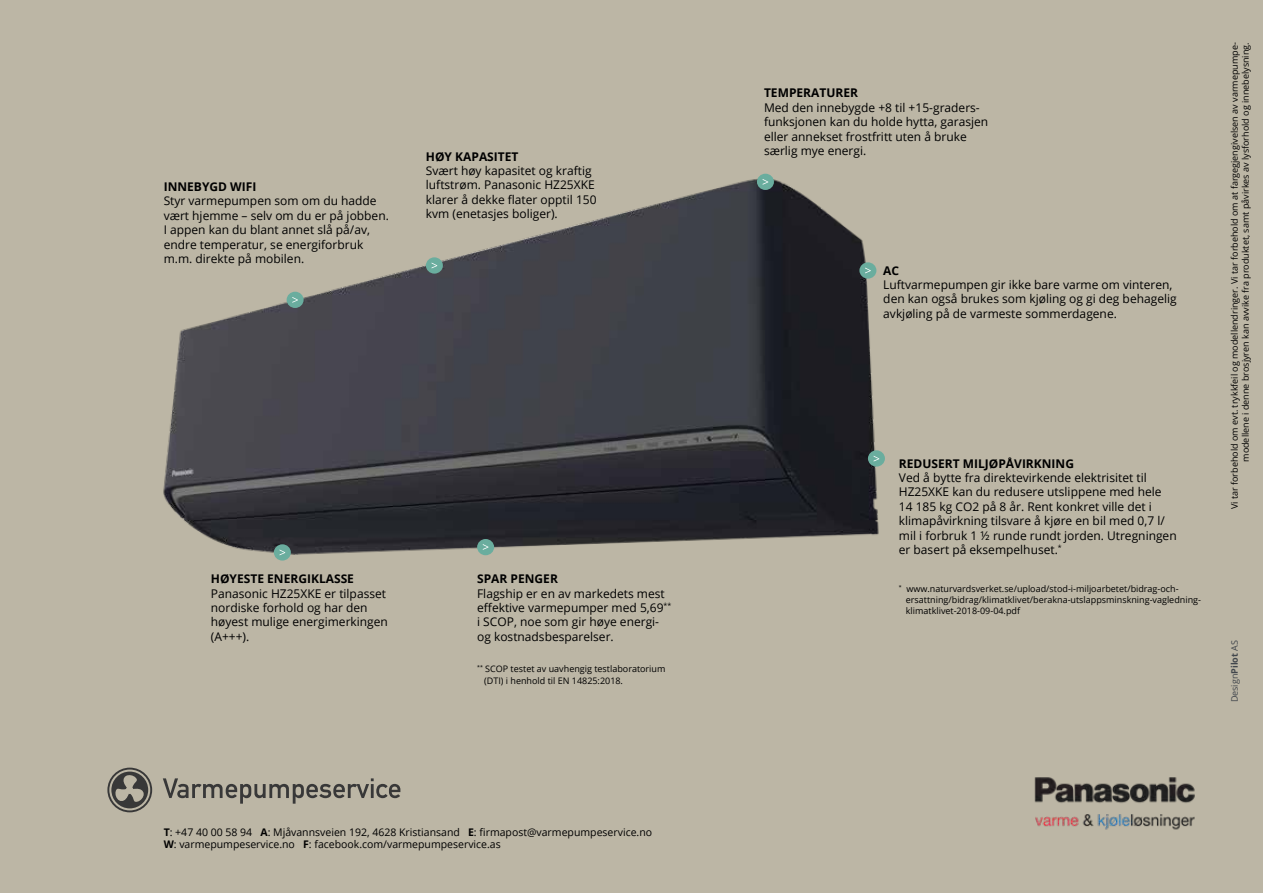
<style>
.page{position:relative;width:1263px;height:893px;background:#bcb6a5}
.page>*{position:absolute;margin:0;border:0;box-sizing:border-box;transform-origin:0 0}
.t1{font:12px/14.4px "Open Sans";color:#000}
.t2{font:700 12px "Open Sans";color:#000}
.t3{font:10.5px/12.6px "Open Sans";color:#000}
.t4{font:9px/10.8px "Open Sans";color:#000}
.t5{font:9px "Open Sans";color:#41464c}
.s1{font-weight:700}
</style>
<div class="page">
<img style="left:163px;top:175px;width:719px;height:383px">
<svg style="left:107px;top:768px;width:45px;height:44px"></svg>
<svg style="left:163px;top:778px;width:237px;height:26px"></svg>
<img style="left:1034px;top:777px;width:161px;height:53px">
<div style="left:287px;top:292px;width:17px;height:16px;background:#6aad9e;border-radius:50%"></div>
<svg style="left:292px;top:297px;width:6px;height:6px"></svg>
<div style="left:426px;top:257px;width:17px;height:17px;background:#6aad9e;border-radius:50%"></div>
<svg style="left:432px;top:263px;width:5px;height:5px"></svg>
<div style="left:757px;top:174px;width:17px;height:16px;background:#6aad9e;border-radius:50%"></div>
<svg style="left:763px;top:179px;width:5px;height:6px"></svg>
<div style="left:859px;top:262px;width:17px;height:17px;background:#6aad9e;border-radius:50%"></div>
<svg style="left:865px;top:268px;width:6px;height:5px"></svg>
<div style="left:868px;top:450px;width:17px;height:17px;background:#6aad9e;border-radius:50%"></div>
<svg style="left:874px;top:456px;width:5px;height:6px"></svg>
<div style="left:477px;top:539px;width:17px;height:16px;background:#6aad9e;border-radius:50%"></div>
<svg style="left:483px;top:544px;width:5px;height:6px"></svg>
<div style="left:274px;top:544px;width:17px;height:17px;background:#6aad9e;border-radius:50%"></div>
<svg style="left:280px;top:550px;width:5px;height:5px"></svg>
<p class="t2" style="left:164px;top:178px;width:94px">INNEBYGD WIFI</p>
<p class="t1" style="left:164px;top:194px;width:227px">Styr varmepumpen som om du hadde vært hjemme – selv om du er på jobben.<br>I appen kan du blant annet slå på/av, endre temperatur, se energiforbruk m.m. direkte på mobilen.</p>
<p class="t2" style="left:426px;top:148px;width:94px">HØY KAPASITET</p>
<p class="t1" style="left:426px;top:163px;width:172px">Svært høy kapasitet og kraftig luftstrøm. Panasonic HZ25XKE klarer å dekke flater opptil 150 kvm (enetasjes boliger).</p>
<p class="t2" style="left:764px;top:84px;width:96px">TEMPERATURER</p>
<p class="t1" style="left:764px;top:100px;width:226px">Med den innebygde +8 til +15-graders&shy;funksjonen kan du holde hytta, garasjen eller annekset frostfritt uten å bruke særlig mye energi.</p>
<p class="t2" style="left:883px;top:262px;width:17px">AC</p>
<p class="t1" style="left:883px;top:277px;width:295px">Luftvarmepumpen gir ikke bare varme om vinteren, den kan også brukes som kjøling og gi deg behagelig avkjøling på de varmeste sommerdagene.</p>
<p class="t2" style="left:899px;top:455px;width:177px">REDUSERT MILJØPÅVIRKNING</p>
<p class="t1" style="left:899px;top:470px;width:279px">Ved å bytte fra direktevirkende elektrisitet til HZ25XKE kan du redusere utslippene med hele 14 185 kg CO2 på 8 år. Rent konkret ville det i klimapåvirkning tilsvare å kjøre en bil med 0,7 l/ mil i forbruk 1 ½ runde rundt jorden. Utregningen er basert på eksempelhuset.<sup>*</sup></p>
<p class="t2" style="left:211px;top:570px;width:145px">HØYESTE ENERGIKLASSE</p>
<p class="t1" style="left:211px;top:586px;width:179px">Panasonic HZ25XKE er tilpasset nordiske forhold og har den høyest mulige energimerkingen (A+++).</p>
<p class="t4" style="left:906px;top:583px;width:297px;text-indent:-7px"><sup>*</sup> www.naturvardsverket.se/upload/stod-i-miljoarbetet/bidrag-och&shy;ersattning/bidrag/klimatklivet/berakna-utslappsminskning-vagledning&shy;klimatklivet-2018-09-04.pdf</p>
<p class="t2" style="left:477px;top:570px;width:82px">SPAR PENGER</p>
<p class="t1" style="left:477px;top:586px;width:196px">Flagship er en av markedets mest effektive varmepumper med 5,69<sup>** </sup>i SCOP, noe som gir høye energi&shy;og kostnadsbesparelser.</p>
<p class="t4" style="left:484px;top:662px;width:183px;line-height:12px;text-indent:-7px"><sup>**</sup> SCOP testet av uavhengig testlaboratorium (DTI) i henhold til EN 14825:2018.</p>
<p class="t4" style="left:1229px;top:509px;width:468px;text-align:right;rotate:-90deg">Vi tar forbehold om evt. trykkfeil og modellendringer. Vi tar forbehold om at fargegjengivelsen av varmepumpe&shy;modellene i denne brosjyren kan avvike fra produktet, samt påvirkes av lysforhold og innebelysning.</p>
<p class="t5" style="left:1228px;top:702px;width:64px;rotate:-90deg">Design<span class="s1">Pilot</span> AS</p>
<p class="t3" style="left:164px;top:825px;width:490px"><span class="s1">T</span>: +47 40 00 58 94 <span class="s1">A</span>: Mjåvannsveien 192, 4628 Kristiansand <span class="s1">E</span>: firmapost@varmepumpeservice.no<br><span class="s1">W</span>: varmepumpeservice.no <span class="s1">F</span>: facebook.com/varmepumpeservice.as</p>
</div>
